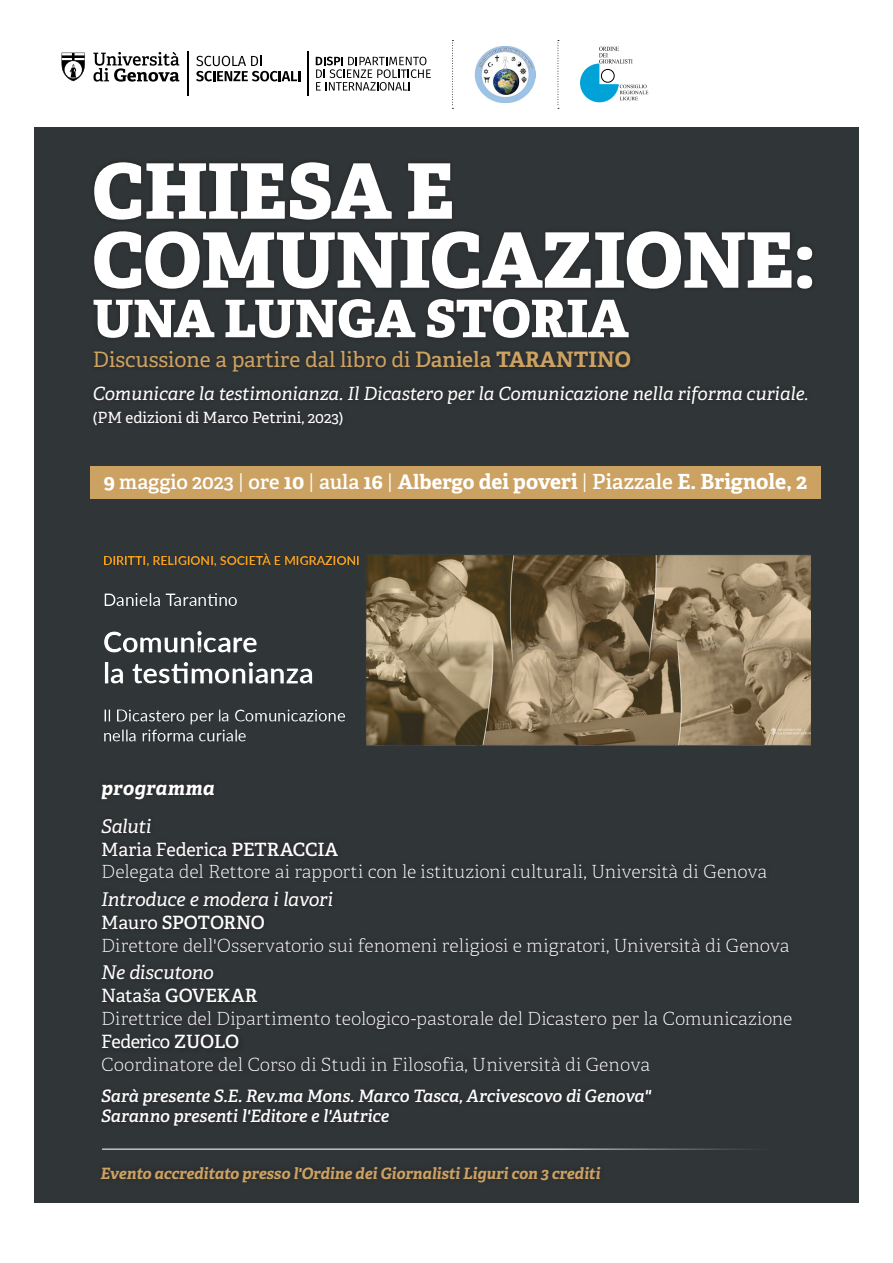
<style>
.page{position:relative;width:893px;height:1263px;background:#fff}
.page>*{position:absolute;margin:0;border:0;box-sizing:border-box;transform-origin:0 0}
.t1{font:800 76.5px/69px "Adelle";color:#fff}
.t2{font:800 51.75px "Adelle";color:#fff}
.t3{font:21.3px "Adelle";color:#cca262}
.t4{font:600 20.1px "Adelle";letter-spacing:-.005em;color:#fff}
.t5{font:700 19.5px "Adelle";color:#fff}
.t6{font:italic 700 19.5px "Adelle";letter-spacing:.02em;color:#fff}
.t7{font:italic 18.9px "Adelle";letter-spacing:-.015em;color:#fff}
.t8{font:100 18.3px/23px "Adelle";color:#fff}
.t9{font:italic 18.15px "Adelle";color:#fff}
.t10{font:italic 600 17.1px/20px "Adelle";letter-spacing:-.005em;color:#fff}
.t11{font:italic 700 15.6px "Adelle";letter-spacing:-.005em;color:#cca262}
.t12{font:15.45px "Adelle";color:#fff}
.s1{font-weight:600}
.s2{font-weight:700}
.s3{font-size:16.35px}
.s4{font-weight:300;font-size:20.1px}
.s5{font-style:inherit}
.s6{font-weight:600;font-size:18.75px}
.s7{font-size:20.1px}
.s8{font-weight:700;font-size:20.4px}
.s9{font-weight:300;font-size:20.85px}
.s10{font-weight:700;font-size:20.85px}
.s11{font-size:20.85px}
.s12{font-weight:700;font-size:21.15px}
.s13{font-weight:400}
</style>
<div class="page">
<div style="left:34px;top:127px;width:825px;height:1075px;background:#303537"></div>
<div style="left:89px;top:158px;width:728px;height:218px;background:#231f20;opacity:.75"></div>
<div style="left:90px;top:466px;width:731px;height:33px;background:#cca262"></div>
<hr style="left:102px;top:1148px;width:708px;height:2px;background:#fff">
<hr style="left:187px;top:51px;width:2px;height:45px;background:#000">
<svg style="left:93px;top:52px;width:86px;height:30px"></svg>
<svg style="left:62px;top:53px;width:23px;height:28px"></svg>
<svg style="left:196px;top:56px;width:104px;height:25px"></svg>
<hr style="left:308px;top:51px;width:1px;height:45px;background:#000">
<svg style="left:316px;top:57px;width:115px;height:34px"></svg>
<img style="left:474px;top:46px;width:62px;height:57px">
<svg style="left:452px;top:40px;width:1px;height:69px"></svg>
<svg style="left:558px;top:40px;width:1px;height:69px"></svg>
<svg style="left:580px;top:47px;width:68px;height:55px"></svg>
<img style="left:104px;top:553px;width:255px;height:189px">
<img style="left:366px;top:555px;width:444px;height:191px">
<h1 class="t1" style="left:93px;top:157px;width:724px">CHIESA E<br>COMUNICAZIONE:</h1>
<h2 class="t2" style="left:93px;top:285px;width:537px">UNA LUNGA STORIA</h2>
<p class="t3" style="left:93px;top:346px;width:540px">Discussione a partire dal libro di <span class="s1">Daniela</span> <span class="s2">TARANTINO</span></p>
<p class="t9" style="left:93px;top:382px;width:717px">Comunicare la testimonianza. Il Dicastero per la Comunicazione nella riforma curiale<span class="s3">.</span></p>
<p class="t12" style="left:93px;top:408px;width:252px">(PM edizioni di Marco Petrini, 2023)</p>
<p class="t5" style="left:101px;top:383px;width:700px">18-19 aprile 2023 <span class="s4">|</span> <span class="s5">A</span>lbergo dei Poveri <span class="s4">|</span> Palazzo del Rettorato <span class="s4">|</span> <span class="s6">Teams</span> <span class="s7">7pxoq86</span></p>
<p class="t4" style="left:103px;top:470px;width:705px"><span class="s8">9</span> maggio 2023 <span class="s9">|</span> ore <span class="s8">10</span> <span class="s9">|</span> aula <span class="s8">16</span> <span class="s9">|</span> <span class="s2">Albergo</span> <span class="s10">dei poveri</span> <span class="s9">|</span> <span class="s11">Piazzale</span> <span class="s10">E. Bri</span><span class="s12">gnole, 2</span></p>
<p class="t6" style="left:101px;top:775px;width:115px">programma</p>
<p class="t7" style="left:101px;top:815px;width:52px">Saluti</p>
<p class="t8" style="left:101px;top:838px;width:668px;line-height:22.2px"><span class="s13">Maria Federica</span> <span class="s1">PETRACCIA<br></span>Delegata del Rettore ai rapporti con le istituzioni culturali, Università di Genova</p>
<p class="t7" style="left:101px;top:887px;width:233px">Introduce e modera i lavori</p>
<p class="t8" style="left:101px;top:911px;width:690px"><span class="s13">Mauro</span> <span class="s1">SPOTORNO<br></span>Direttore dell'Osservatorio sui fenomeni religiosi e migratori, Università di Genova</p>
<p class="t7" style="left:101px;top:961px;width:114px">Ne discutono</p>
<p class="t8" style="left:101px;top:985px;width:693px"><span class="s13">Nataša</span> <span class="s1">GOVEKAR<br></span>Direttrice del Dipartimento teologico-pastorale del Dicastero per la Comunicazione <span class="s13">Federico</span> <span class="s1">ZUOLO<br></span>Coordinatore del Corso di Studi in Filosofia, Università di Genova</p>
<p class="t10" style="left:101px;top:1086px;width:551px">Sarà presente S.E. Rev.ma Mons. Marco Tasca, Arcivescovo di Genova"<br>Saranno presenti l'Editore e l'Autrice</p>
<p class="t11" style="left:101px;top:1163px;width:501px">Evento accreditato presso l'Ordine dei Giornalisti Liguri con 3 crediti</p>
</div>
